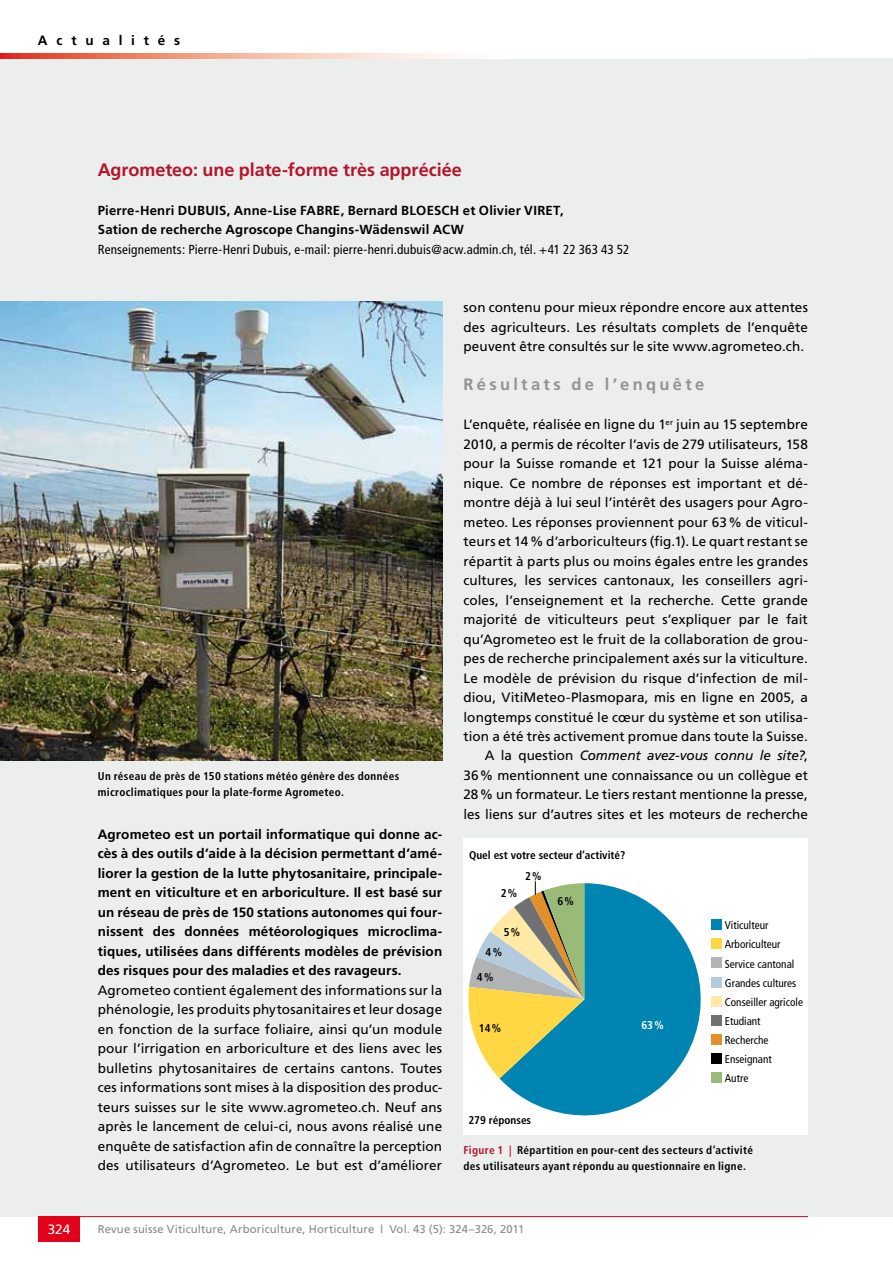
<style>
.page{position:relative;width:893px;height:1263px;background:#fff}
.page>*{position:absolute;margin:0;border:0;box-sizing:border-box;transform-origin:0 0}
.t1{font:700 18px "Frutiger";color:#b5152b}
.t2{font:700 16.5px "Frutiger";letter-spacing:.2em;color:#929395}
.t3{font:13.5px/19.5px "Frutiger";letter-spacing:.005em;color:#000;text-align:justify}
.t4{font:700 13.5px/19.5px "Frutiger";letter-spacing:.01em;color:#000;text-align:justify}
.t5{font:700 13.5px "Frutiger";letter-spacing:.65em;color:#000}
.t6{font:13.5px "Frutiger";color:#fff}
.t7{font:700 13.2px/19.5px "Frutiger";letter-spacing:.015em;color:#000}
.t8{font:condensed 13.2px "Frutiger";letter-spacing:.015em;color:#000}
.t9{font:700 condensed 11.25px/16.5px "Frutiger";letter-spacing:.03em;color:#000}
.t10{font:condensed 11.25px/19.2px "Frutiger";color:#000}
.t11{font:11.25px "Frutiger";letter-spacing:.01em;color:#87888a}
.t12{font:700 condensed 11.25px "Frutiger";color:#000}
.t13{font:700 condensed 11.25px "Frutiger";color:#fff}
.s1{font-style:italic}
.s2{color:#b5152b}
</style>
<div class="page">
<div style="left:0;top:58px;width:893px;height:1158px;background:#eceded"></div>
<svg style="left:0;top:54px;width:451px;height:4px;background:#f3a48f"></svg>
<hr style="left:38px;top:1216px;width:770px;height:1px;background:#e2001a">
<div style="left:38px;top:1216px;width:42px;height:26px;background:#e2001a"></div>
<img style="left:0;top:302px;width:442px;height:458px">
<div style="left:463px;top:839px;width:345px;height:296px;background:#fff"></div>
<div style="left:711px;top:919px;width:11px;height:11px;background:#0084b1"></div>
<div style="left:711px;top:938px;width:11px;height:11px;background:#ffd744"></div>
<div style="left:711px;top:958px;width:11px;height:10px;background:#b1b3b4"></div>
<div style="left:711px;top:977px;width:11px;height:10px;background:#b4cbde"></div>
<div style="left:711px;top:996px;width:11px;height:10px;background:#ffe9a4"></div>
<svg style="left:499px;top:883px;width:214px;height:233px;fill:#0084b1"></svg>
<div style="left:711px;top:1015px;width:11px;height:11px;background:#707172"></div>
<div style="left:711px;top:1034px;width:11px;height:11px;background:#e2912a"></div>
<div style="left:711px;top:1053px;width:11px;height:11px;background:#000"></div>
<div style="left:711px;top:1072px;width:11px;height:11px;background:#9b7"></div>
<svg style="left:468px;top:881px;width:116px;height:197px"></svg>
<p class="t5" style="left:38px;top:32px;width:144px">Actualités</p>
<h1 class="t1" style="left:98px;top:159px;width:365px">Agrometeo: une plate-forme très appréciée</h1>
<p class="t7" style="left:98px;top:200px;width:467px">Pierre-Henri DUBUIS, Anne-Lise FABRE, Bernard BLOESCH et Olivier VIRET,<br>Sation de recherche Agroscope Changins-Wädenswil ACW</p>
<p class="t8" style="left:98px;top:241px;width:533px">Renseignements: Pierre-Henri Dubuis, e-mail: pierre-henri.dubuis@acw.admin.ch, tél. +41 22 363 43 52</p>
<p class="t9" style="left:98px;top:768px;width:303px">Un réseau de près de 150 stations météo génère des données microclimatiques pour la plate-forme Agrometeo.</p>
<p class="t4" style="left:98px;top:824px;width:346px">Agrometeo est un portail informatique qui donne ac&shy;cès à des outils d’aide à la décision permettant d’amé&shy;liorer la gestion de la lutte phytosanitaire, principale&shy;ment en viticulture et en arboriculture. Il est basé sur un réseau de près de 150 stations autonomes qui four&shy;nissent des données météorologiques microclima&shy;tiques, utilisées dans différents modèles de prévision des risques pour des maladies et des ravageurs.</p>
<p class="t3" style="left:98px;top:980px;width:346px">Agrometeo contient également des informations sur la phénologie, les produits phytosanitaires et leur dosage en fonction de la surface foliaire, ainsi qu’un module pour l’irrigation en arboriculture et des liens avec les bulletins phytosanitaires de certains cantons. Toutes ces informations sont mises à la disposition des produc&shy;teurs suisses sur le site www.agrometeo.ch. Neuf ans après le lancement de celui-ci, nous avons réalisé une enquête de satisfaction afin de connaître la perception des utilisateurs d’Agrometeo. Le but est d’améliorer</p>
<p class="t3" style="left:463px;top:297px;width:346px">son contenu pour mieux répondre encore aux attentes des agriculteurs. Les résultats complets de l’enquête peuvent être consultés sur le site www.agrometeo.ch.</p>
<p class="t2" style="left:463px;top:375px;width:242px">Résultats de l’enquête</p>
<p class="t3" style="left:463px;top:414px;width:346px;text-align:right">L’enquête, réalisée en ligne du 1<sup>er</sup> juin au 15 septembre 2010, a permis de récolter l’avis de 279 utilisateurs, 158 pour la Suisse romande et 121 pour la Suisse aléma&shy;nique. Ce nombre de réponses est important et dé&shy;montre déjà à lui seul l’intérêt des usagers pour Agro&shy;meteo. Les réponses proviennent pour 63% de viticul&shy;teurs et 14% d’arboriculteurs (fig.1). Le quart restant se répartit à parts plus ou moins égales entre les grandes cultures, les services cantonaux, les conseillers agri&shy;coles, l’enseignement et la recherche. Cette grande majorité de viticulteurs peut s’expliquer par le fait qu’Agrometeo est le fruit de la collaboration de grou&shy;pes de recherche principalement axés sur la viticulture.<br>Le modèle de prévision du risque d’infection de mil&shy;diou, VitiMeteo-Plasmopara, mis en ligne en 2005, a longtemps constitué le cœur du système et son utilisa&shy;tion a été très activement promue dans toute la Suisse.<br>A la question <span class="s1">Comment avez-vous connu le site?</span>, 36% mentionnent une connaissance ou un collègue et 28% un formateur. Le tiers restant mentionne la presse, les liens sur d’autres sites et les moteurs de recherche</p>
<p class="t12" style="left:469px;top:849px;width:158px">Quel est votre secteur d’activité?</p>
<p class="t9" style="left:501px;top:884px;width:18px">2 %</p>
<p class="t9" style="left:525px;top:867px;width:18px">2 %</p>
<p class="t9" style="left:504px;top:924px;width:18px">5 %</p>
<p class="t9" style="left:486px;top:943px;width:18px">4 %</p>
<p class="t9" style="left:477px;top:969px;width:18px">4 %</p>
<p class="t9" style="left:557px;top:893px;width:18px">6 %</p>
<p class="t10" style="left:725px;top:916px;width:80px">Viticulteur<br>Arboriculteur<br>Service cantonal<br>Grandes cultures<br>Conseiller agricole</p>
<p class="t9" style="left:479px;top:1020px;width:24px">14 %</p>
<p class="t13" style="left:641px;top:1018px;width:24px">63 %</p>
<p class="t10" style="left:725px;top:1011px;width:49px">Etudiant<br>Recherche<br>Enseignant<br>Autre</p>
<p class="t12" style="left:468px;top:1114px;width:64px">279 réponses</p>
<p class="t9" style="left:463px;top:1141px;width:291px"><span class="s2">Figure 1 |</span> Répartition en pour-cent des secteurs d’activité des utilisateurs ayant répondu au questionnaire en ligne.</p>
<p class="t6" style="left:48px;top:1221px;width:24px">324</p>
<p class="t11" style="left:98px;top:1223px;width:428px">Revue suisse Viticulture, Arboriculture, Horticulture | Vol. 43 (5): 324–326, 2011</p>
</div>
